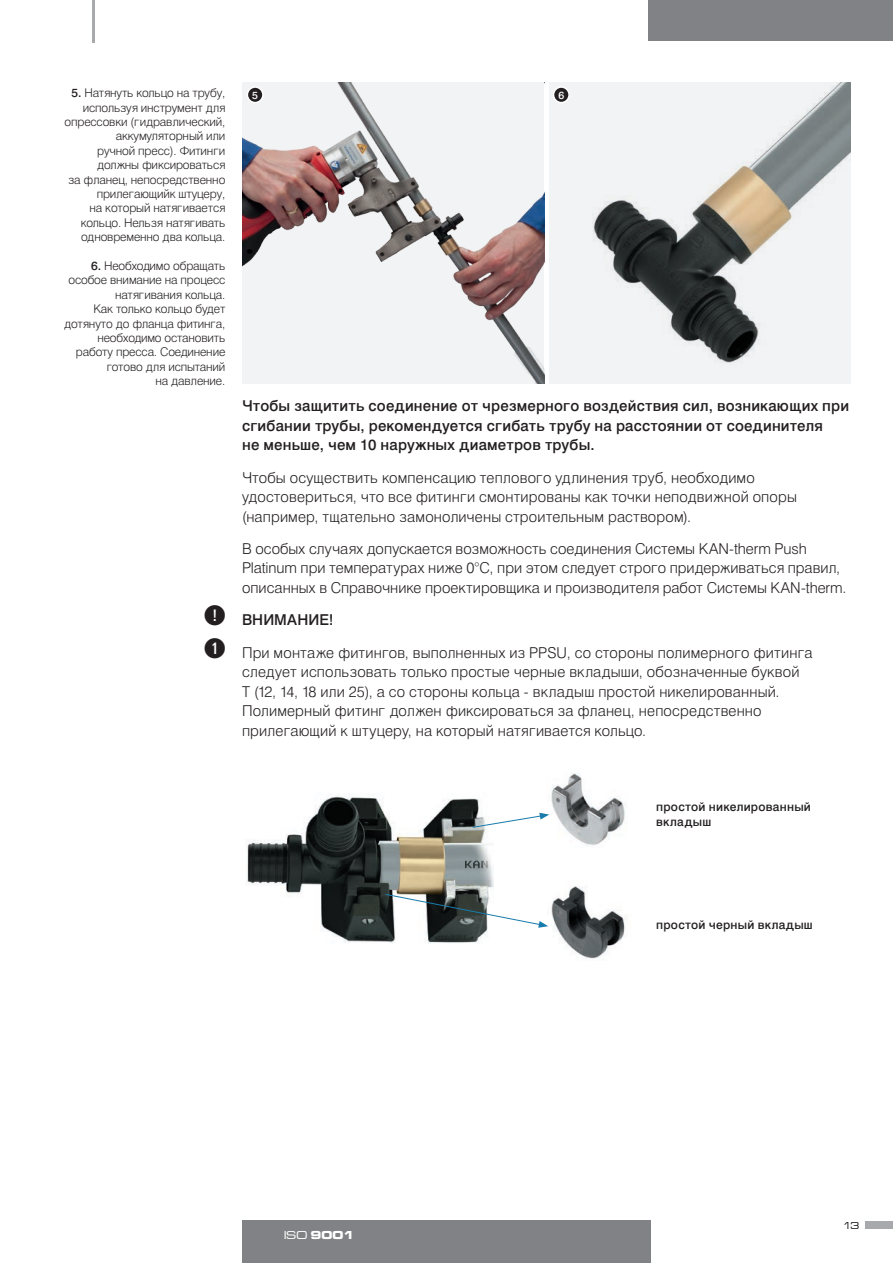
<style>
.page{position:relative;width:893px;height:1263px;background:#fff}
.page>*{position:absolute;margin:0;border:0;box-sizing:border-box;transform-origin:0 0}
.t1{font:15px/19.5px "Swiss 721 Lt AT";letter-spacing:.01em;color:#231f20}
.t2{font:15px/19.5px "Swiss 721 Md AT";letter-spacing:.015em;color:#231f20}
.t3{font:12px/14.4px "Swiss 721 Lt AT";letter-spacing:-.01em;color:#231f20;text-align:right}
.t4{font:12px/15px "Swiss 721 Md AT";letter-spacing:.02em;color:#231f20}
.t5{font:12px "Microgramma D Bol Ext";color:#fff}
.t6{font:10.5px "Microgramma D Med Ext";color:#231f20}
.t7{font:10.5px "Swiss 721 Md AT";color:#fff}
.s1{font-family:"Swiss 721 Md AT"}
.s2{font-family:"Combi Numerals";font-weight:700;font-size:27px}
.s3{font-family:"Numerki";font-weight:700;font-size:27px}
.s4{font-family:"Microgramma D Med Ext"}
</style>
<div class="page">
<div style="left:242px;top:1220px;width:409px;height:43px;background:#808285"></div>
<hr style="left:92px;top:0;width:3px;height:43px;background:#a8a9ad">
<div style="left:648px;top:0;width:245px;height:41px;background:#808285"></div>
<div style="left:865px;top:1222px;width:28px;height:7px;background:#a8a9ad"></div>
<img style="left:242px;top:82px;width:302px;height:302px">
<div style="left:247px;top:87px;width:16px;height:16px;background:#231f20;border-radius:50%"></div>
<div style="left:247px;top:86px;width:17px;height:17px;border:2px solid #fff;border-radius:50%"></div>
<img style="left:549px;top:82px;width:301px;height:299px">
<div style="left:554px;top:87px;width:15px;height:16px;background:#231f20;border-radius:50%"></div>
<div style="left:553px;top:86px;width:17px;height:17px;border:2px solid #fff;border-radius:50%"></div>
<img style="left:247px;top:794px;width:246px;height:150px">
<img style="left:551px;top:886px;width:76px;height:73px">
<img style="left:539px;top:773px;width:86px;height:73px">
<svg style="left:472px;top:813px;width:77px;height:15px"></svg>
<svg style="left:385px;top:893px;width:163px;height:35px"></svg>
<p class="t3" style="left:65px;top:86px;width:162px"><span class="s1">5.</span> Натянуть кольцо на трубу, используя инструмент для опрессовки (гидравлический, аккумуляторный или<br>ручной пресс). Фитинги должны фиксироваться<br>за фланец, непосредственно прилегающийк штуцеру,<br>на который натягивается кольцо. Нельзя натягивать одновременно два кольца.</p>
<p class="t3" style="left:64px;top:258px;width:163px"><span class="s1">6.</span> Необходимо обращать особое внимание на процесс натягивания кольца.<br>Как только кольцо будет дотянуто до фланца фитинга, необходимо остановить работу пресса. Соединение готово для испытаний<br>на давление.</p>
<p class="t7" style="left:252px;top:89px;width:7px">5</p>
<p class="t7" style="left:558px;top:89px;width:7px">6</p>
<p class="t2" style="left:242px;top:397px;width:609px">Чтобы защитить соединение от чрезмерного воздействия сил, возникающих при сгибании трубы, рекомендуется сгибать трубу на расстоянии от соединителя<br>не меньше, чем 10 наружных диаметров трубы.</p>
<p class="t1" style="left:242px;top:468px;width:556px">Чтобы осуществить компенсацию теплового удлинения труб, необходимо удостовериться, что все фитинги смонтированы как точки неподвижной опоры (например, тщательно замоноличены строительным раствором).</p>
<p class="t1" style="left:242px;top:539px;width:606px">В особых случаях допускается возможность соединения Системы KAN‑therm Push<br>Platinum при температурах ниже 0°C, при этом следует строго придерживаться правил, описанных в Справочнике проектировщика и производителя работ Системы KAN‑therm.</p>
<p class="t2" style="left:204px;top:610px;width:131px"><span class="s2">6</span> ВНИМАНИЕ!</p>
<p class="t1" style="left:242px;top:642px;width:572px;text-indent:-38px"><span class="s3">1.</span> При монтаже фитингов, выполненных из PPSU, со стороны полимерного фитинга следует использовать только простые черные вкладыши, обозначенные буквой<br>T (12, 14, 18 или 25), а со стороны кольца - вкладыш простой никелированный.<br>Полимерный фитинг должен фиксироваться за фланец, непосредственно прилегающий к штуцеру, на который натягивается кольцо.</p>
<p class="t4" style="left:656px;top:799px;width:156px">простой никелированный вкладыш</p>
<p class="t5" style="left:284px;top:1227px;width:71px"><span class="s4">ISO</span> 9001</p>
<p class="t4" style="left:656px;top:917px;width:158px">простой черный вкладыш</p>
<p class="t6" style="left:843px;top:1219px;width:18px">13</p>
</div>
